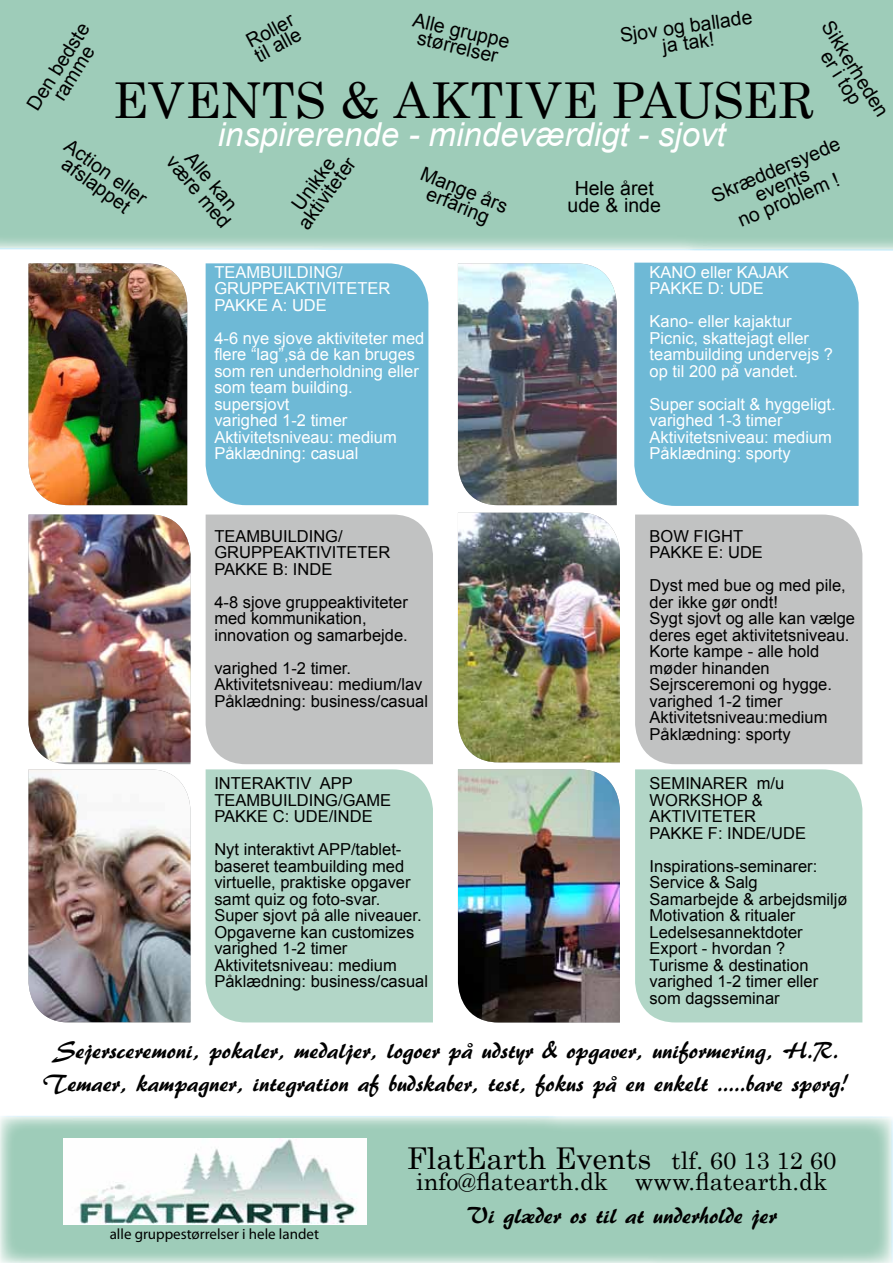
<style>
.page{position:relative;width:893px;height:1263px;background:#fff}
.page>*{position:absolute;margin:0;border:0;box-sizing:border-box;transform-origin:0 0}
.t1{font:49.5px "Century";letter-spacing:.01em;color:#000}
.t2{font:italic 33px "Arial";color:#fff}
.t3{font:30px "Century";color:#000}
.t4{font:24px/33px "ARBERKLEY";color:#000;text-align:center}
.t5{font:24px "Century";color:#000}
.t6{font:19.5px/16.5px "Arial";color:#000;text-align:center}
.t7{font:16.5px/16.5px "Arial";color:#000}
.t8{font:16.5px/16.5px "Arial";color:#fff}
.t9{font:15px "Myriad Pro";color:#000}
.s1{font-size:24px}
</style>
<div class="page">
<svg style="left:0;top:1116px;width:893px;height:147px;background:#a5d0be"></svg>
<img style="left:63px;top:1138px;width:304px;height:87px">
<div style="left:0;top:0;width:893px;height:251px;background:#9eccb9"></div>
<img style="left:28px;top:263px;width:159px;height:242px">
<img style="left:28px;top:514px;width:162px;height:251px">
<img style="left:28px;top:769px;width:162px;height:253px">
<div style="left:206px;top:263px;width:222px;height:242px;background:#6eb9d6"></div>
<div style="left:206px;top:514px;width:227px;height:250px;background:#c1c2c2"></div>
<div style="left:206px;top:769px;width:227px;height:253px;background:#b2d6c7"></div>
<img style="left:458px;top:263px;width:159px;height:242px">
<img style="left:458px;top:769px;width:162px;height:253px">
<div style="left:634px;top:262px;width:225px;height:244px;background:#6eb9d6"></div>
<div style="left:635px;top:514px;width:227px;height:250px;background:#c1c2c2"></div>
<div style="left:635px;top:769px;width:227px;height:253px;background:#b2d6c7"></div>
<img style="left:458px;top:513px;width:162px;height:249px">
<p class="t6" style="left:25px;top:104px;width:101px;rotate:-58deg">Den bedste ramme</p>
<p class="t6" style="left:619px;top:27px;width:135px;rotate:-8deg">Sjov og ballade ja tak!</p>
<p class="t6" style="left:415px;top:12px;width:100px;rotate:13deg">Alle gruppe størrelser</p>
<p class="t6" style="left:244px;top:35px;width:52px;text-align:left;rotate:-28deg">Roller til alle</p>
<p class="t6" style="left:834px;top:19px;width:110px;rotate:58deg">Sikkerheden er i top</p>
<h1 class="t1" style="left:113px;top:59px;width:703px">EVENTS &amp; AKTIVE PAUSER</h1>
<p class="t6" style="left:72px;top:137px;width:98px;rotate:36deg">Action eller afslappet</p>
<h2 class="t2" style="left:218px;top:113px;width:509px">inspirerende - mindeværdigt - sjovt</h2>
<p class="t6" style="left:709px;top:189px;width:139px;rotate:-23deg">Skræddersyede events<br>no problem !</p>
<p class="t6" style="left:195px;top:149px;width:71px;rotate:50deg">Alle kan</p>
<p class="t6" style="left:177px;top:153px;width:89px;rotate:50deg">være med</p>
<p class="t6" style="left:282px;top:212px;width:85px;rotate:-54deg">Unikke aktiviteter</p>
<p class="t6" style="left:425px;top:165px;width:94px;rotate:22deg">Mange års erfaring</p>
<p class="t6" style="left:568px;top:180px;width:95px">Hele året ude &amp; inde</p>
<p class="t8" style="left:214px;top:264px;width:178px">TEAMBUILDING/<br>GRUPPEAKTIVITETER<br>PAKKE A: UDE</p>
<p class="t8" style="left:214px;top:330px;width:211px">4-6 nye sjove aktiviteter med flere “lag”,så de kan bruges som ren underholdning eller som team building. supersjovt<br>varighed 1-2 timer<br>Aktivitetsniveau: medium<br>Påklædning: casual</p>
<p class="t8" style="left:650px;top:264px;width:141px">KANO eller KAJAK<br>PAKKE D: UDE</p>
<p class="t8" style="left:650px;top:313px;width:185px">Kano- eller kajaktur<br>Picnic, skattejagt eller teambuilding undervejs ? op til 200 på vandet.</p>
<p class="t8" style="left:650px;top:396px;width:188px">Super socialt &amp; hyggeligt. varighed 1-3 timer<br>Aktivitetsniveau: medium<br>Påklædning: sporty</p>
<p class="t7" style="left:214px;top:528px;width:178px">TEAMBUILDING/<br>GRUPPEAKTIVITETER<br>PAKKE B: INDE</p>
<p class="t7" style="left:214px;top:594px;width:195px">4-8 sjove gruppeaktiviteter med kommunikation, innovation og samarbejde.</p>
<p class="t7" style="left:214px;top:660px;width:215px">varighed 1-2 timer.<br>Aktivitetsniveau: medium/lav<br>Påklædning: business/casual</p>
<p class="t7" style="left:214px;top:775px;width:178px">INTERAKTIV APP<br>TEAMBUILDING/GAME<br>PAKKE C: UDE/INDE</p>
<p class="t7" style="left:214px;top:841px;width:215px">Nyt interaktivt APP/tablet&shy;baseret teambuilding med virtuelle, praktiske opgaver samt quiz og foto-svar.<br>Super sjovt på alle niveauer.<br>Opgaverne kan customizes varighed 1-2 timer<br>Aktivitetsniveau: medium<br>Påklædning: business/casual</p>
<p class="t7" style="left:650px;top:528px;width:115px">BOW FIGHT<br>PAKKE E: UDE</p>
<p class="t7" style="left:650px;top:577px;width:207px">Dyst med bue og med pile, der ikke gør ondt!<br>Sygt sjovt og alle kan vælge deres eget aktivitetsniveau.<br>Korte kampe - alle hold møder hinanden<br>Sejrsceremoni og hygge. varighed 1-2 timer<br>Aktivitetsniveau:medium<br>Påklædning: sporty</p>
<p class="t7" style="left:650px;top:775px;width:158px">SEMINARER m/u<br>WORKSHOP &amp;<br>AKTIVITETER<br>PAKKE F: INDE/UDE</p>
<p class="t7" style="left:650px;top:858px;width:200px">Inspirations-seminarer:<br>Service &amp; Salg<br>Samarbejde &amp; arbejdsmiljø<br>Motivation &amp; ritualer<br>Ledelsesannektdoter<br>Export - hvordan ?<br>Turisme &amp; destination varighed 1-2 timer eller som dagsseminar</p>
<h3 class="t4" style="left:43px;top:1034px;width:808px">Sejersceremoni, pokaler, medaljer, logoer på udstyr &amp; opgaver, uniformering, H.R.<br>Temaer, kampagner, integration af budskaber, test, fokus på en enkelt .....bare spørg!</h3>
<p class="t9" style="left:110px;top:1225px;width:211px">alle gruppestørrelser i hele landet</p>
<h3 class="t3" style="left:407px;top:1133px;width:431px">FlatEarth Events <span class="s1">tlf. 60 13 12 60</span></h3>
<h3 class="t5" style="left:416px;top:1161px;width:413px">info@flatearth.dk www.flatearth.dk</h3>
<h3 class="t4" style="left:467px;top:1199px;width:311px">Vi glæder os til at underholde jer</h3>
</div>
